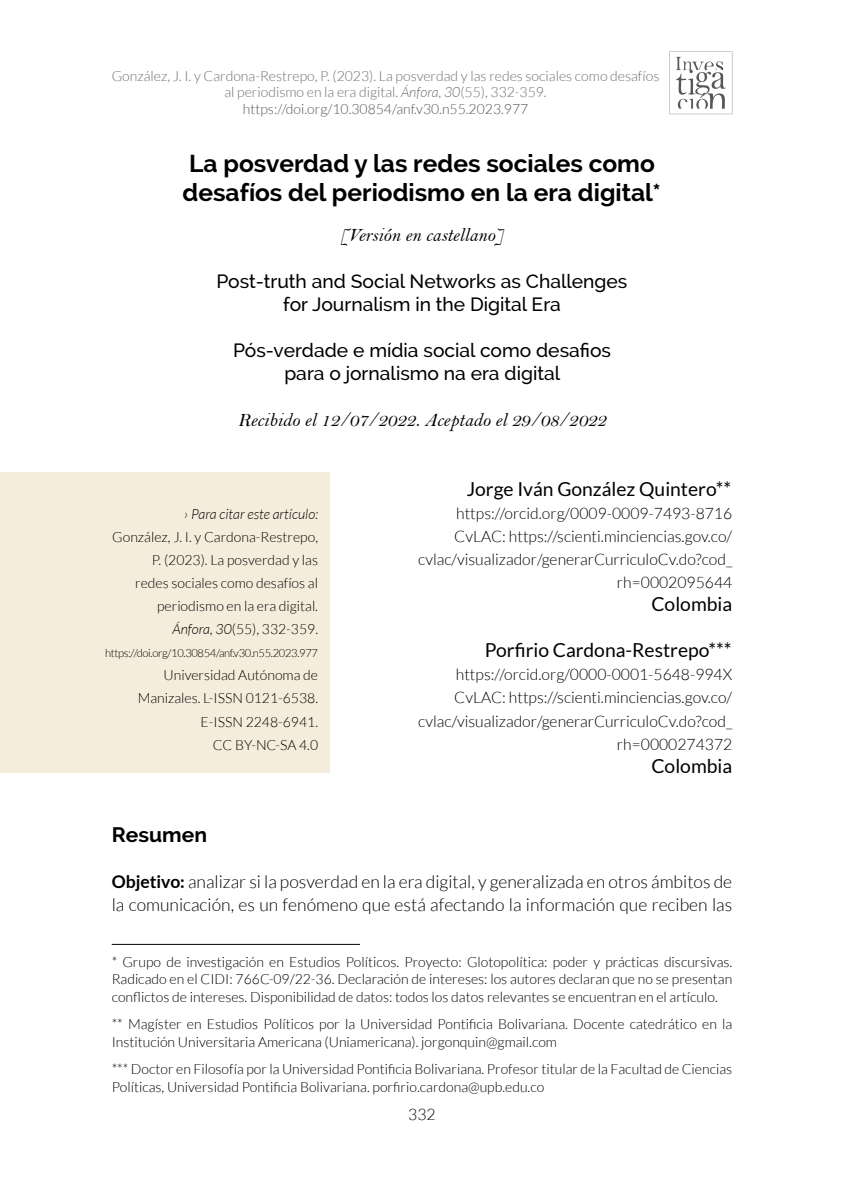
<style>
.page{position:relative;width:844px;height:1191px;background:#fff}
.page>*{position:absolute;margin:0;border:0;box-sizing:border-box;transform-origin:0 0}
.t1{font:700 24.5px/29.4px "Raleway";color:#000}
.t2{font:700 21px "Raleway";color:#000}
.t3{font:500 19.25px/23.1px "Raleway";color:#000;text-align:center}
.t4{font:19.25px "Lato";color:#000}
.t5{font:19.25px "Bell MT Italic";color:#000}
.t6{font:300 17.5px/23.1px "Lato";color:#000}
.t7{font:300 15.75px/23.1px "Lato";color:#000;text-align:right}
.t8{font:300 14px/23.1px "Lato";color:#000}
.t9{font:300 14px/16.8px "Lato";color:#6f6f6e;text-align:center}
.t10{font:italic 300 14px "Lato";color:#000}
.t11{font:300 11.2px "Lato";letter-spacing:-.03em;color:#000}
.s1{font-style:italic}
.s2{color:#565656}
.s3{font-weight:700}
</style>
<div class="page">
<svg style="left:669px;top:51px;width:63px;height:63px"></svg>
<hr style="left:112px;top:944px;width:248px;height:1px;background:#000">
<div style="left:0;top:472px;width:330px;height:301px;background:#f6ecdc"></div>
<p class="t9" style="left:112px;top:67px;width:549px">González, J. I. y Cardona-Restrepo, P. (2023). La posverdad y las redes sociales como desafíos al periodismo en la era digital. <span class="s1">Ánfora, 30</span>(55), 332-359. <span class="s2">https://doi.org/10.30854/anf.v30.n55.2023.977</span></p>
<h1 class="t1" style="left:182px;top:149px;width:480px">La posverdad y las redes sociales como desafíos del periodismo en la era digital*</h1>
<h3 class="t5" style="left:340px;top:224px;width:165px">[Versión en castellano]</h3>
<h3 class="t3" style="left:216px;top:269px;width:412px">Post-truth and Social Networks as Challenges for Journalism in the Digital Era</h3>
<h3 class="t3" style="left:233px;top:338px;width:379px">Pós-verdade e mídia social como desafios para o jornalismo na era digital</h3>
<h3 class="t5" style="left:238px;top:408px;width:370px">Recibido el 12/07/2022. Aceptado el 29/08/2022</h3>
<p class="t10" style="left:184px;top:506px;width:135px">› Para citar este artículo:</p>
<p class="t8" style="left:112px;top:525px;width:207px;text-align:right">González, J. I. y Cardona-Restrepo,<br>P. (2023). La posverdad y las<br>redes sociales como desafíos al periodismo en la era digital.<br><span class="s1">Ánfora, 30</span>(55), 332-359.</p>
<p class="t11" style="left:105px;top:647px;width:214px">https://doi.org/10.30854/anf.v30.n55.2023.977</p>
<p class="t8" style="left:138px;top:664px;width:182px;text-align:right">Universidad Autónoma de<br>Manizales. L-ISSN 0121-6538.<br>E-ISSN 2248-6941.<br>CC BY-NC-SA 4.0</p>
<h3 class="t4" style="left:466px;top:478px;width:266px">Jorge Iván González Quintero**</h3>
<p class="t7" style="left:418px;top:501px;width:315px">https://orcid.org/0009-0009-7493-8716<br>CvLAC: https://scienti.minciencias.gov.co/ cvlac/visualizador/generarCurriculoCv.do?cod_ rh=0002095644</p>
<h3 class="t4" style="left:651px;top:593px;width:82px">Colombia</h3>
<h3 class="t4" style="left:484px;top:639px;width:248px">Porfirio Cardona-Restrepo***</h3>
<p class="t7" style="left:418px;top:663px;width:315px">https://orcid.org/0000-0001-5648-994X CvLAC: https://scienti.minciencias.gov.co/ cvlac/visualizador/generarCurriculoCv.do?cod_ rh=0000274372</p>
<h3 class="t4" style="left:651px;top:755px;width:82px">Colombia</h3>
<h2 class="t2" style="left:112px;top:822px;width:97px">Resumen</h2>
<p class="t6" style="left:112px;top:870px;width:622px"><span class="s3">Objetivo:</span> analizar si la posverdad en la era digital, y generalizada en otros ámbitos de la comunicación, es un fenómeno que está afectando la información que reciben las</p>
<p class="t8" style="left:112px;top:953px;width:622px;line-height:17.5px;text-align:justify">* Grupo de investigación en Estudios Políticos. Proyecto: Glotopolítica: poder y prácticas discursivas.<br>Radicado en el CIDI: 766C-09/22-36. Declaración de intereses: los autores declaran que no se presentan conflictos de intereses. Disponibilidad de datos: todos los datos relevantes se encuentran en el artículo.</p>
<p class="t8" style="left:112px;top:1015px;width:622px;line-height:17.5px">** Magíster en Estudios Políticos por la Universidad Pontificia Bolivariana. Docente catedrático en la<br>Institución Universitaria Americana (Uniamericana). jorgonquin@gmail.com</p>
<p class="t8" style="left:112px;top:1060px;width:622px;line-height:17.5px">*** Doctor en Filosofía por la Universidad Pontificia Bolivariana. Profesor titular de la Facultad de Ciencias<br>Políticas, Universidad Pontificia Bolivariana. porfirio.cardona@upb.edu.co</p>
<p class="t7" style="left:408px;top:1102px;width:29px">332</p>
</div>
